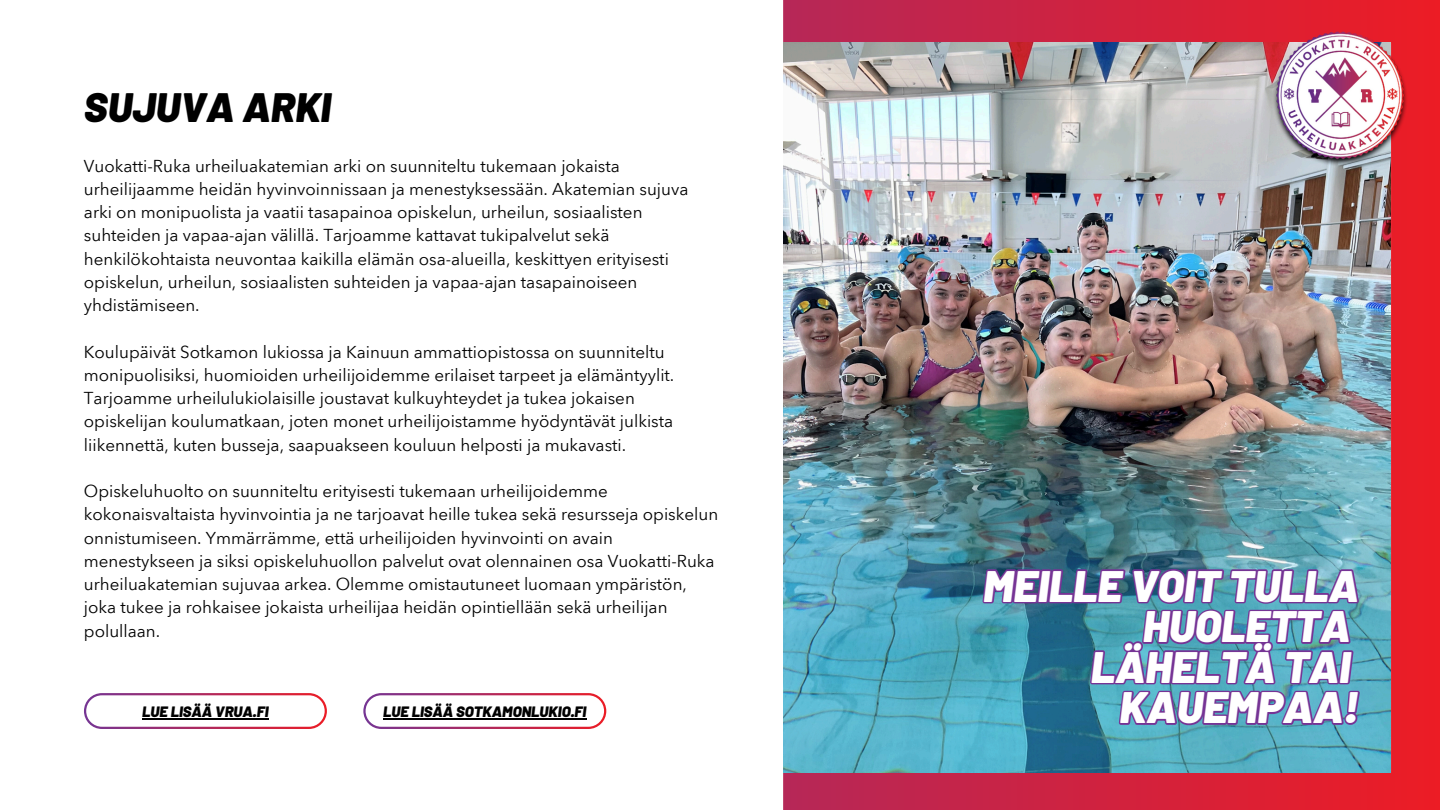
<style>
.page{position:relative;width:1440px;height:810px;background:#fff}
.page>*{position:absolute;margin:0;border:0;box-sizing:border-box;transform-origin:0 0}
.t1{font:italic 900 44px/40.5px "Barlow";letter-spacing:-.005em;color:#fff;text-align:right}
.t2{font:italic 900 41px "Barlow";color:#000}
.t3{font:17px/23.2px "Avenir Next Arabic";color:#000}
.t4{font:italic 900 15px "Barlow";color:#000}
</style>
<div class="page">
<img style="left:606px;top:0;width:834px;height:810px">
<img style="left:783px;top:42px;width:607px;height:731px">
<img style="left:1270px;top:26px;width:140px;height:143px">
<svg style="left:84px;top:693px;width:243px;height:36px"></svg>
<hr style="left:142px;top:719px;width:127px;height:1px;background:#000">
<svg style="left:363px;top:693px;width:243px;height:36px"></svg>
<hr style="left:383px;top:719px;width:204px;height:1px;background:#000">
<img style="left:981px;top:528px;width:379px;height:127px">
<svg style="left:1088px;top:568px;width:273px;height:222px;background:#647fa5"></svg>
<p class="t2" style="left:84px;top:81px;width:249px">SUJUVA ARKI</p>
<p class="t3" style="left:84px;top:154px;width:606px">Vuokatti-Ruka urheiluakatemian arki on suunniteltu tukemaan jokaista urheilijaamme heidän hyvinvoinnissaan ja menestyksessään. Akatemian sujuva arki on monipuolista ja vaatii tasapainoa opiskelun, urheilun, sosiaalisten suhteiden ja vapaa-ajan välillä. Tarjoamme kattavat tukipalvelut sekä henkilökohtaista neuvontaa kaikilla elämän osa-alueilla, keskittyen erityisesti opiskelun, urheilun, sosiaalisten suhteiden ja vapaa-ajan tasapainoiseen yhdistämiseen.</p>
<p class="t3" style="left:84px;top:340px;width:592px">Koulupäivät Sotkamon lukiossa ja Kainuun ammattiopistossa on suunniteltu monipuolisiksi, huomioiden urheilijoidemme erilaiset tarpeet ja elämäntyylit.<br>Tarjoamme urheilulukiolaisille joustavat kulkuyhteydet ja tukea jokaisen opiskelijan koulumatkaan, joten monet urheilijoistamme hyödyntävät julkista liikennettä, kuten busseja, saapuakseen kouluun helposti ja mukavasti.</p>
<p class="t3" style="left:84px;top:480px;width:636px">Opiskeluhuolto on suunniteltu erityisesti tukemaan urheilijoidemme kokonaisvaltaista hyvinvointia ja ne tarjoavat heille tukea sekä resursseja opiskelun onnistumiseen. Ymmärrämme, että urheilijoiden hyvinvointi on avain menestykseen ja siksi opiskeluhuollon palvelut ovat olennainen osa Vuokatti-Ruka urheiluakatemian sujuvaa arkea. Olemme omistautuneet luomaan ympäristön, joka tukee ja rohkaisee jokaista urheilijaa heidän opintiellään sekä urheilijan polullaan.</p>
<h2 class="t4" style="left:142px;top:702px;width:128px">LUE LISÄÄ VRUA.FI</h2>
<h2 class="t4" style="left:383px;top:702px;width:205px">LUE LISÄÄ SOTKAMONLUKIO.FI</h2>
<h1 class="t1" style="left:983px;top:564px;width:377px">MEILLE VOIT TULLA<br>HUOLETTA<br>LÄHELTÄ TAI<br>KAUEMPAA!</h1>
</div>
